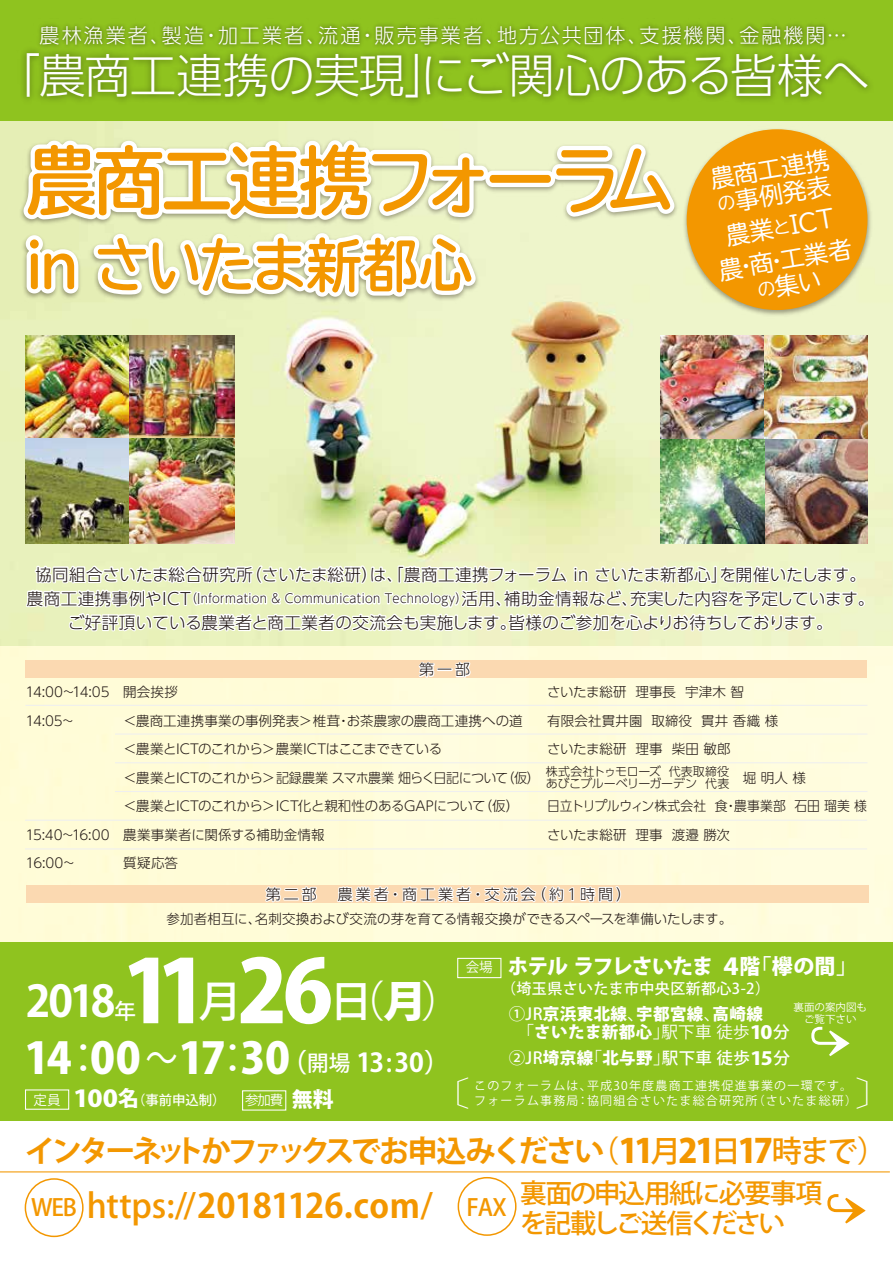
<style>
.page{position:relative;width:893px;height:1263px;background:#fff}
.page>*{position:absolute;margin:0;border:0;box-sizing:border-box;transform-origin:0 0}
.t1{font:800 86.25px "Koz Go Pr 6 N";color:#fff}
.t2{font:700 74.25px "TBUDR Go Std";letter-spacing:-.06em;color:#f39700;scale:.95 1}
.t3{font:700 58.05px "TBUDR Go Std";letter-spacing:-.045em;color:#f39700;scale:.95 1}
.t4{font:300 46.5px "UD Shin Go Pr 6 N";letter-spacing:-.025em;color:#fff}
.t5{font:800 43.2px "Koz Go Pr 6 N";letter-spacing:-.035em;color:#fff}
.t6{font:700 43.2px "Koz Go Pr 6 N";color:#fff}
.t7{font:200 33.75px "Koz Go Pr 6 N";color:#fff;scale:1.27 1}
.t8{font:700 33.45px "Koz Go Pr 6 N";letter-spacing:-.02em;color:#f39700}
.t9{font:700 30px "Koz Go Pr 6 N";letter-spacing:-.11em;color:#f39700}
.t10{font:500 26.7px/30px "Koz Go Pr 6 N";letter-spacing:-.075em;color:#f39700}
.t11{font:24px/25.5px "TBUDR Go Std";color:#fff}
.t12{font:800 23.1px "Koz Go Pr 6 N";color:#fff;scale:1.14 1}
.t13{font:800 21px "Koz Go Pr 6 N";letter-spacing:-.055em;color:#fff}
.t14{font:300 20.1px "UD Shin Go Pr 6 N";letter-spacing:.1em;color:#fff}
.t15{font:300 16.5px/24px "UD Shin Go Pr 6 N";letter-spacing:.01em;color:#221815;text-align:center}
.t16{font:800 16.5px/18.9px "Koz Go Pr 6 N";letter-spacing:.025em;color:#fff}
.t17{font:500 16.5px "Koz Go Pr 6 N";letter-spacing:.025em;color:#fff}
.t18{font:300 15px "UD Shin Go Pr 6 N";letter-spacing:.2em;color:#221815}
.t19{font:500 15px "Koz Go Pr 6 N";letter-spacing:.025em;color:#fff}
.t20{font:300 13.5px/28.5px "UD Shin Go Pr 6 N";letter-spacing:-.005em;color:#221815}
.t21{font:300 13.5px "UD Shin Go Pr 6 N";letter-spacing:-.005em;color:#221815;scale:.95 1}
.t22{font:300 13.5px/28.5px "UD Shin Go Pr 6 N";letter-spacing:-.055em;color:#221815}
.t23{font:300 13.5px/28.5px "UD Shin Go Pr 6 N";letter-spacing:-.035em;color:#221815}
.t24{font:300 13.5px "UD Shin Go Pr 6 N";letter-spacing:.015em;color:#221815}
.t25{font:13.5px "Koz Go Pr 6 N";color:#fff}
.t26{font:500 13.35px "Koz Go Pr 6 N";letter-spacing:-.005em;color:#fff}
.t27{font:12px/15px "Koz Go Pr 6 N";letter-spacing:.1em;color:#fff}
.t28{font:300 12px/12px "UD Shin Go Pr 6 N";letter-spacing:-.025em;color:#221815}
.t29{font:10.5px/12px "Koz Go Pr 6 N";color:#fff;text-align:center}
.s1{font-size:18px}
.s2{font-size:12.3px}
.s3{font-size:14.1px}
.s4{font-weight:500;font-size:43.2px}
.s5{font-weight:400;font-size:43.2px}
.s6{font-size:43.2px}
.s7{font-size:23.1px}
.s8{font-weight:500}
.s9{font-weight:400}
.s10{font-size:18.15px}
.s11{font-weight:800}
.s12{font-weight:800;font-size:18.15px}
.s13{font-weight:500;font-size:21.6px}
.s14{font-weight:700;font-size:25.95px}
.s15{font-weight:500;font-size:25.95px}
.s16{font-weight:400;font-size:13.5px}
.s17{font-size:21px}
.s18{font-weight:800;font-size:21px}
.s19{font-weight:800;font-size:33px}
.s20{font-weight:500;font-size:23.4px}
</style>
<div class="page">
<svg style="left:827px;top:1194px;width:38px;height:29px"></svg>
<div style="left:458px;top:1177px;width:58px;height:59px;border:1px solid #f39700;border-radius:50%"></div>
<div style="left:25px;top:1178px;width:59px;height:59px;border:1px solid #f39700;border-radius:50%"></div>
<hr style="left:0;top:1171px;width:890px;height:1px;background:#f39700">
<div style="left:0;top:942px;width:893px;height:179px;background:#8fc31f"></div>
<div style="left:457px;top:958px;width:44px;height:20px;border:1px solid #fff"></div>
<div style="left:25px;top:1089px;width:44px;height:21px;border:1px solid #fff"></div>
<img style="left:0;top:120px;width:893px;height:526px">
<img style="left:13px;top:132px;width:674px;height:195px">
<svg style="left:17px;top:135px;width:662px;height:167px"></svg>
<div style="left:0;top:646px;width:893px;height:296px;background:#fffcdb"></div>
<svg style="left:0;top:0;width:893px;height:120px;background:#87b81d"></svg>
<img style="left:33px;top:24px;width:813px;height:33px">
<svg style="left:24px;top:549px;width:842px;height:85px"></svg>
<hr style="left:25px;top:705px;width:842px;height:1px;background:#efefef">
<hr style="left:115px;top:733px;width:752px;height:2px;background:#efefef">
<hr style="left:115px;top:762px;width:752px;height:1px;background:#efefef">
<hr style="left:115px;top:791px;width:752px;height:1px;background:#efefef">
<hr style="left:25px;top:820px;width:842px;height:1px;background:#efefef">
<hr style="left:25px;top:848px;width:842px;height:1px;background:#efefef">
<div style="left:26px;top:660px;width:841px;height:18px;background:#fbd9b1"></div>
<svg style="left:811px;top:1027px;width:38px;height:29px"></svg>
<img style="left:680px;top:125px;width:194px;height:194px">
<div style="left:687px;top:129px;width:180px;height:181px;background:#f39700;border-radius:50%"></div>
<svg style="left:418px;top:662px;width:17px;height:16px"></svg>
<div style="left:437px;top:668px;width:16px;height:3px;border:2px solid #fff"></div>
<svg style="left:455px;top:661px;width:16px;height:17px"></svg>
<div style="left:26px;top:885px;width:842px;height:18px;background:#fbd9b1"></div>
<svg style="left:265px;top:886px;width:16px;height:17px"></svg>
<div style="left:284px;top:888px;width:14px;height:3px;border:2px solid #fff"></div>
<div style="left:283px;top:897px;width:16px;height:3px;border:2px solid #fff"></div>
<svg style="left:301px;top:886px;width:16px;height:17px"></svg>
<svg style="left:337px;top:886px;width:285px;height:17px"></svg>
<img style="left:26px;top:336px;width:208px;height:207px">
<img style="left:660px;top:336px;width:207px;height:207px">
<h3 class="t14" style="left:40px;top:19px;width:809px">農林漁業者、製造・加工業者、流通・販売事業者、地方公共団体、支援機関、金融機関…</h3>
<h3 class="t4" style="left:-7px;top:38px;width:877px">「農商工連携の実現」にご関心のある皆様へ</h3>
<h2 class="t2" style="left:26px;top:120px;width:686px">農商工連携フォーラム</h2>
<h3 class="t3" style="left:25px;top:218px;width:474px">in さいたま新都心</h3>
<h3 class="t11" style="left:708px;top:167px;width:122px;rotate:-10deg">農商工連携<span class="s1">の</span>事例発表</h3>
<h3 class="t11" style="left:710px;top:222px;width:136px;line-height:32.8px;text-align:center;rotate:-10deg">農業<span class="s1">と</span>ICT農・商・工業者</h3>
<p class="t15" style="left:27px;top:562px;width:849px">協同組合さいたま総合研究所（さいたま総研）は、「農商工連携フォーラム in さいたま新都心」を開催いたします。農商工連携事例やICT<span class="s2">（</span><span class="s3">I</span><span class="s2">nformation &amp; Communication Technology）</span>活用、補助金情報など、充実した内容を予定しています。ご好評頂いている農業者と商工業者の交流会も実施します。皆様のご参加を心よりお待ちしております。</p>
<p class="t22" style="left:26px;top:677px;width:86px">14:00~14:05<br>14:05~</p>
<p class="t23" style="left:26px;top:820px;width:86px">15:40~16:00<br>16:00~</p>
<p class="t18" style="left:419px;top:658px;width:52px">第一部</p>
<p class="t20" style="left:123px;top:678px;width:418px">開会挨拶<br>＜農商工連携事業の事例発表＞椎茸・お茶農家の農商工連携への道<br>＜農業とICTのこれから＞農業ICTはここまできている<br>＜農業とICTのこれから＞記録農業 スマホ農業 畑らく日記について（仮）＜農業とICTのこれから＞ICT化と親和性のあるGAPについて（仮）<br>農業事業者に関係する補助金情報<br>質疑応答</p>
<p class="t20" style="left:547px;top:677px;width:198px">さいたま総研 理事長 宇津木 智</p>
<p class="t24" style="left:547px;top:710px;width:233px">有限会社貫井園 取締役 貫井 香織 様</p>
<p class="t20" style="left:547px;top:734px;width:185px">さいたま総研 理事 柴田 敏郎</p>
<p class="t20" style="left:743px;top:763px;width:65px">堀 明人 様</p>
<p class="t21" style="left:547px;top:795px;width:338px">日立トリプルウィン株式会社 食・農事業部 石田 瑠美 様</p>
<p class="t20" style="left:547px;top:820px;width:184px">さいたま総研 理事 渡邉 勝次</p>
<p class="t28" style="left:546px;top:765px;width:185px">株式会社トゥモローズ 代表取締役あびこブルーベリーガーデン 代表</p>
<p class="t18" style="left:266px;top:882px;width:367px">第二部　農業者・商工業者・交流会（約1時間）</p>
<p class="t20" style="left:167px;top:904px;width:567px">参加者相互に、名刺交換および交流の芽を育てる情報交換ができるスペースを準備いたします。</p>
<h1 class="t1" style="left:123px;top:943px;width:343px">11<span class="s4">月</span>26<span class="s4">日</span><span class="s5">（</span><span class="s6">月</span><span class="s5">）</span></h1>
<h3 class="t13" style="left:508px;top:955px;width:351px">ホテル ラフレさいたま <span class="s7">4</span>階<span class="s8">「</span>欅の間<span class="s8">」</span></h3>
<p class="t19" style="left:501px;top:980px;width:270px">（埼玉県さいたま市中央区新都心3-2）</p>
<p class="t16" style="left:509px;top:1004px;width:282px"><span class="s8">①JR</span>京浜東北線<span class="s9">、</span>宇都宮線<span class="s9">、</span>高崎線<br><span class="s9">　「</span>さいたま新都心<span class="s9">」駅下車徒歩</span><span class="s10">10</span><span class="s8">分</span></p>
<p class="t17" style="left:509px;top:1048px;width:283px">②JR<span class="s11">埼京線</span><span class="s9">「</span><span class="s11">北与野</span><span class="s9">」</span>駅下車徒歩<span class="s12">15</span>分</p>
<p class="t25" style="left:466px;top:960px;width:28px">会場</p>
<h3 class="t6" style="left:26px;top:976px;width:112px">2018<span class="s13">年</span></h3>
<p class="t29" style="left:794px;top:1001px;width:75px">裏面の案内図もご覧下さい</p>
<h3 class="t5" style="left:24px;top:1034px;width:427px">14<span class="s9">：</span>00<span class="s9">～</span>17<span class="s9">：</span>30<span class="s14">（</span><span class="s13">開場</span> <span class="s14">13</span><span class="s15">:</span><span class="s14">30）</span></h3>
<h3 class="t7" style="left:427px;top:1074px;width:372px">〔　　　　　　　　　　〕</h3>
<h3 class="t12" style="left:34px;top:1086px;width:94px"><span class="s16">定員</span> 100<span class="s17">名</span></h3>
<p class="t25" style="left:245px;top:1092px;width:90px">参加費 <span class="s18">無料</span></p>
<p class="t27" style="left:474px;top:1078px;width:384px">このフォーラムは、平成30年度農商工連携促進事業の一環です。フォーラム事務局：協同組合さいたま総合研究所（さいたま総研）</p>
<p class="t26" style="left:132px;top:1093px;width:95px">（事前申込制）</p>
<h3 class="t9" style="left:25px;top:1134px;width:864px">インターネットかファックスでお申込みください<span class="s8">（</span><span class="s19">11</span><span class="s8">月</span><span class="s19">21</span><span class="s8">日</span><span class="s19">17</span><span class="s8">時まで）</span></h3>
<h3 class="t8" style="left:31px;top:1187px;width:477px"><span class="s20">WEB</span> <span class="s8">https://</span>20181126.com<span class="s8">/</span> <span class="s20">FAX</span></h3>
<h3 class="t10" style="left:520px;top:1178px;width:303px">裏面の申込用紙に必要事項を記載しご送信ください</h3>
</div>
